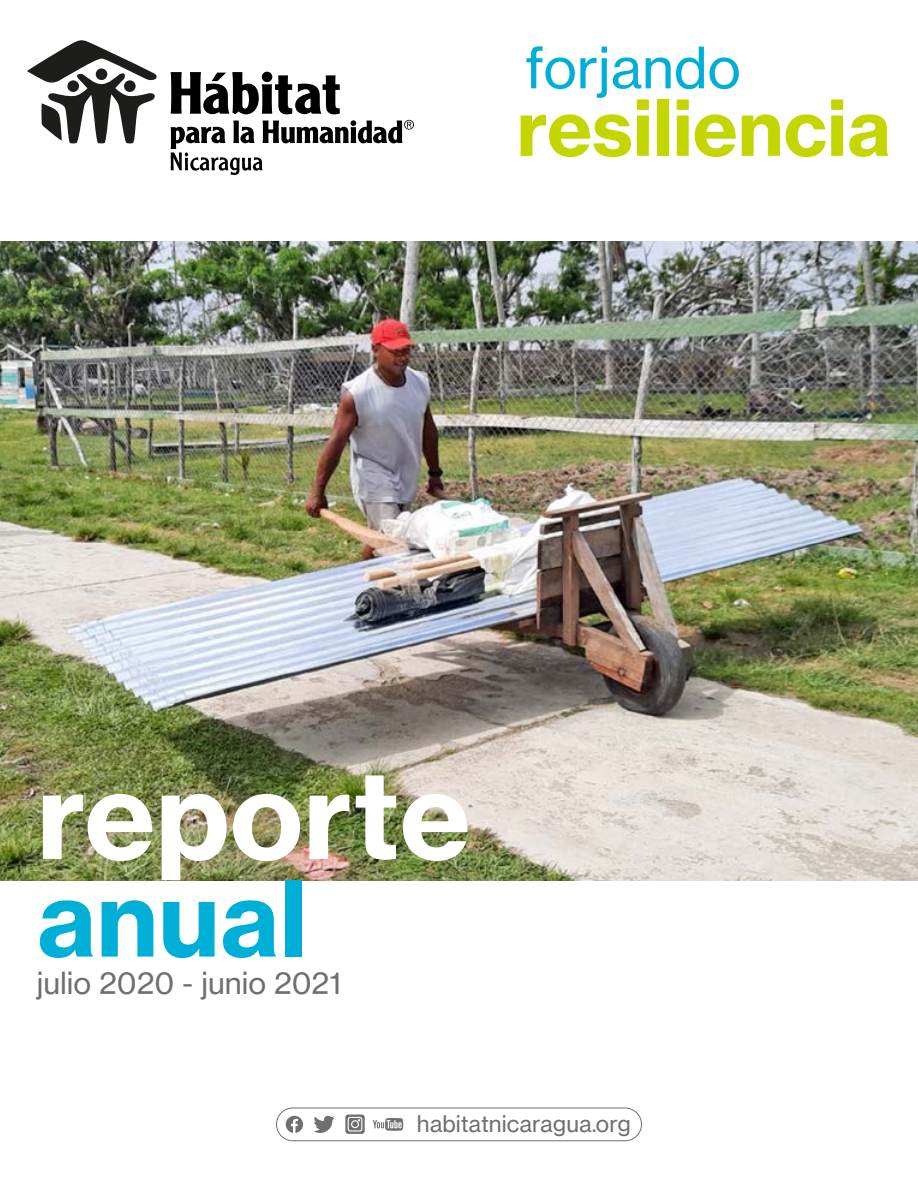
<style>
.page{position:relative;width:918px;height:1188px;background:#fff}
.page>*{position:absolute;margin:0;border:0;box-sizing:border-box;transform-origin:0 0}
.t1{font:119.25px "N Haas Grotesk TX Pro 75 Bd";color:#fff}
.t2{font:102.75px "N Haas Grotesk TX Pro 75 Bd";color:#00afd7}
.t3{font:75.75px "N Haas Grotesk TX Pro 75 Bd";color:#c4d600}
.t4{font:56.1px "N Haas Grotesk TX Pro 55 Rg";color:#00afd7}
.t5{font:29.85px "N Haas Grotesk TX Pro 55 Rg";color:#706f6f}
.t6{font:22.5px "N Haas Grotesk TX Pro 55 Rg";color:#706f6f}
</style>
<div class="page">
<img style="left:0;top:241px;width:918px;height:639px">
<svg style="left:27px;top:40px;width:130px;height:104px"></svg>
<svg style="left:171px;top:72px;width:169px;height:42px"></svg>
<svg style="left:171px;top:120px;width:243px;height:55px"></svg>
<div style="left:276px;top:1108px;width:366px;height:33px;border:1px solid #706f6f;border-radius:16px"></div>
<svg style="left:373px;top:1118px;width:30px;height:13px"></svg>
<svg style="left:286px;top:1116px;width:17px;height:17px"></svg>
<svg style="left:314px;top:1115px;width:21px;height:18px"></svg>
<svg style="left:345px;top:1115px;width:20px;height:19px"></svg>
<h3 class="t4" style="left:525px;top:33px;width:218px">forjando</h3>
<h3 class="t3" style="left:517px;top:80px;width:376px">resiliencia</h3>
<h1 class="t1" style="left:37px;top:740px;width:436px">reporte</h1>
<h2 class="t2" style="left:37px;top:854px;width:271px">anual</h2>
<h3 class="t5" style="left:37px;top:965px;width:306px">julio 2020 - junio 2021</h3>
<p class="t6" style="left:417px;top:1110px;width:215px">habitatnicaragua.org</p>
</div>
